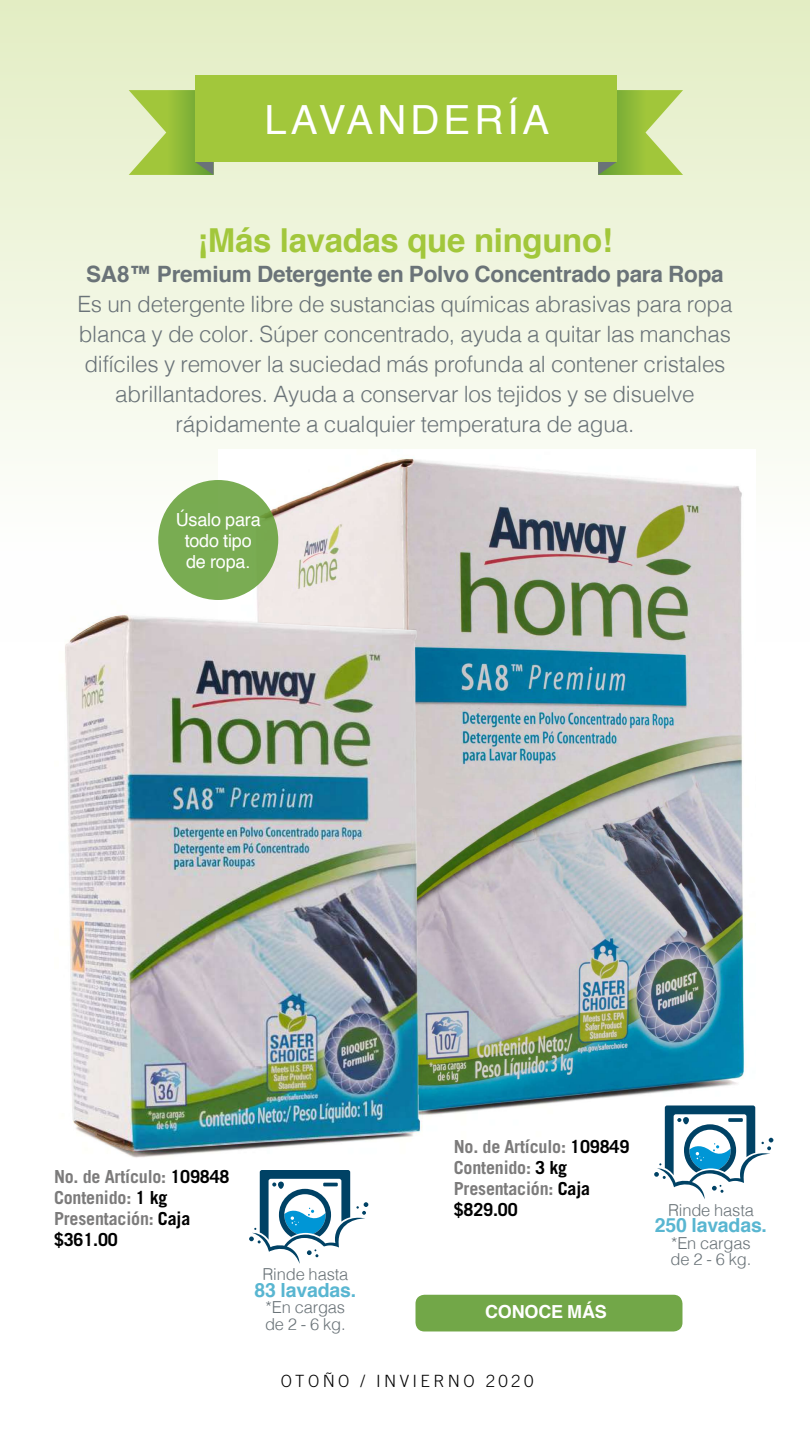
<style>
.page{position:relative;width:810px;height:1440px;background:#fff}
.page>*{position:absolute;margin:0;border:0;box-sizing:border-box;transform-origin:0 0}
.t1{font:40.2px "Helvetica";letter-spacing:.1em;color:#fff}
.t2{font:700 33px "Helvetica";letter-spacing:-.01em;color:#a2c73b}
.t3{font:300 22.5px/30px "Helvetica";letter-spacing:-.01em;color:#6a7378;text-align:center}
.t4{font:700 22.5px "Helvetica";letter-spacing:-.01em;color:#6a7378}
.t5{font:700 19.5px "Helvetica";letter-spacing:-.01em;color:#59b6d1}
.t6{font:700 18px/21px "Trade Gothic LT Std";letter-spacing:-.01em;color:#7c7b7b}
.t7{font:18px/21px "Helvetica";letter-spacing:-.01em;color:#fff;text-align:center}
.t8{font:700 18px "Helvetica";letter-spacing:-.01em;color:#fff}
.t9{font:300 16.88px "Trade Gothic LT Std";letter-spacing:.2em;color:#000}
.t10{font:300 16.5px/16.5px "Helvetica";letter-spacing:-.01em;color:#6a7378}
.s1{color:#000}
</style>
<div class="page">
<div style="left:0;top:1px;width:810px;height:641px;background:linear-gradient(to bottom,#e3eec4,#fff)"></div>
<img style="left:218px;top:450px;width:538px;height:663px">
<img style="left:54px;top:600px;width:399px;height:558px">
<div style="left:195px;top:75px;width:422px;height:87px;background:#a2c73b"></div>
<svg style="left:129px;top:90px;width:85px;height:85px"></svg>
<svg style="left:598px;top:90px;width:85px;height:85px"></svg>
<div style="left:158px;top:480px;width:120px;height:120px;background:#79ac52;border-radius:50%"></div>
<svg style="left:249px;top:1170px;width:119px;height:94px"></svg>
<svg style="left:654px;top:1106px;width:119px;height:93px"></svg>
<div style="left:416px;top:1295px;width:266px;height:36px;background:#72a748;border-radius:9px"></div>
<h1 class="t1" style="left:264px;top:88px;width:287px">LAVANDERÍA</h1>
<h2 class="t2" style="left:197px;top:214px;width:417px">¡Más lavadas que ninguno!</h2>
<p class="t4" style="left:86px;top:256px;width:639px">SA8™ Premium Detergente en Polvo Concentrado para Ropa</p>
<p class="t3" style="left:77px;top:287px;width:657px">Es un detergente libre de sustancias químicas abrasivas para ropa blanca y de color. Súper concentrado, ayuda a quitar las manchas difíciles y remover la suciedad más profunda al contener cristales abrillantadores. Ayuda a conservar los tejidos y se disuelve rápidamente a cualquier temperatura de agua.</p>
<p class="t7" style="left:176px;top:509px;width:86px">Úsalo para todo tipo de ropa.</p>
<p class="t6" style="left:54px;top:1166px;width:177px">No. de Artículo: <span class="s1">109848<br></span>Contenido: <span class="s1">1 kg<br></span>Presentación: <span class="s1">Caja $361.00</span></p>
<p class="t10" style="left:262px;top:1265px;width:87px">Rinde hasta</p>
<p class="t5" style="left:255px;top:1274px;width:103px">83 lavadas.</p>
<p class="t10" style="left:265px;top:1298px;width:82px">*En cargas de 2 - 6 kg.</p>
<p class="t6" style="left:454px;top:1136px;width:177px">No. de Artículo: <span class="s1">109849<br></span>Contenido: <span class="s1">3 kg<br></span>Presentación: <span class="s1">Caja $829.00</span></p>
<p class="t8" style="left:485px;top:1297px;width:123px">CONOCE MÁS</p>
<p class="t9" style="left:281px;top:1371px;width:254px">OTOÑO / INVIERNO 2020</p>
<p class="t10" style="left:668px;top:1200px;width:87px">Rinde hasta</p>
<p class="t5" style="left:655px;top:1209px;width:114px">250 lavadas.</p>
<p class="t10" style="left:671px;top:1233px;width:82px">*En cargas de 2 - 6 kg.</p>
</div>
